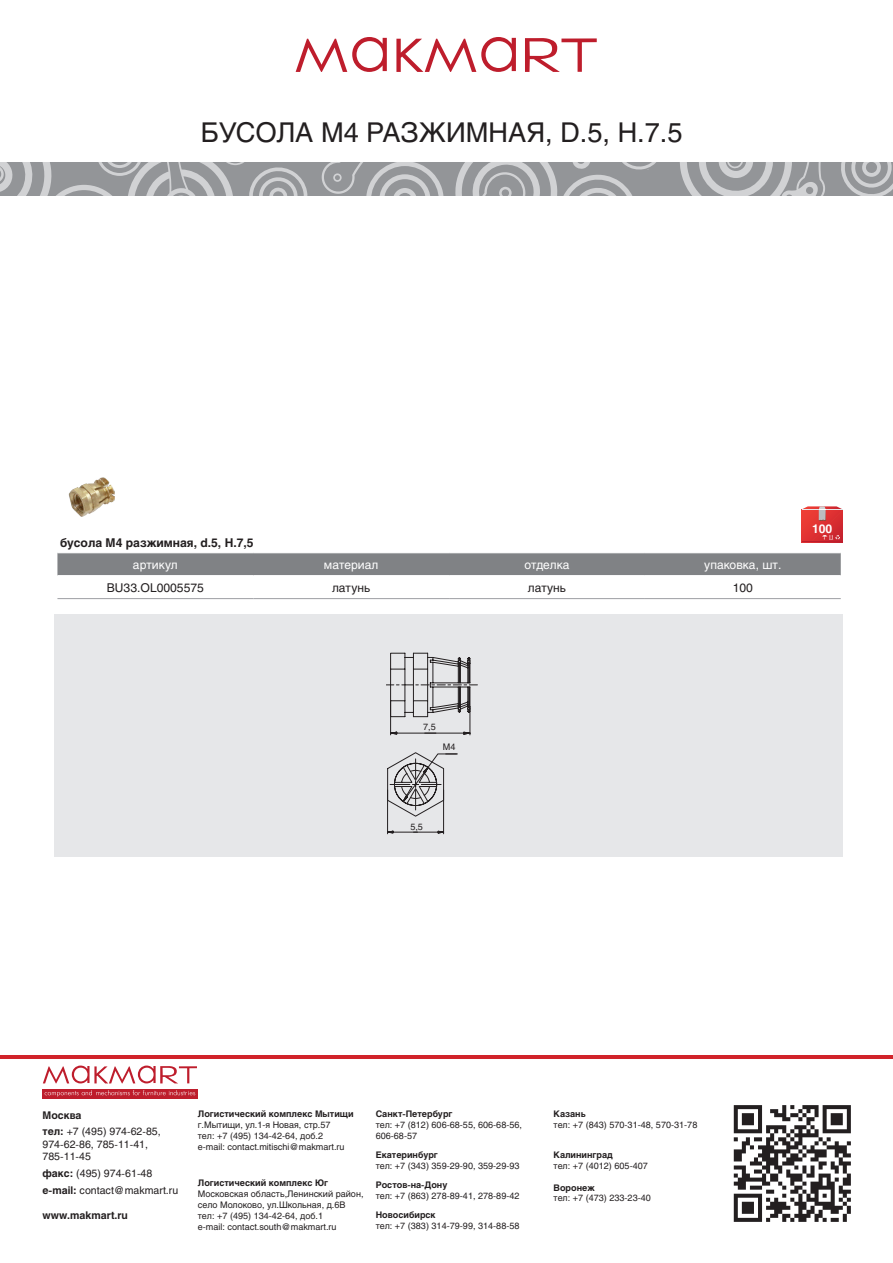
<style>
.page{position:relative;width:893px;height:1263px;background:#fff}
.page>*{position:absolute;margin:0;border:0;box-sizing:border-box;transform-origin:0 0}
.t1{font:27px "Helios";color:#231f20}
.t2{font:12px "Helios";color:#fff}
.t3{font:12px "Helios";color:#231f20}
.артикулы{font:700 12px "Helios";color:#231f20}
.t4{font:700 12px "Helios";color:#fff}
.t5{font:10.5px/16.5px "Helios";color:#231f20}
.t6{font:700 10.5px "Helios";color:#231f20}
.схемы{font:9px/10.8px "Helios";color:#231f20}
.t7{font:700 9px "Helios";color:#231f20}
.s1{font-weight:700}
</style>
<div class="page">
<div style="left:0;top:163px;width:893px;height:33px;background:#939598"></div>
<svg style="left:0;top:163px;width:308px;height:33px"></svg>
<svg style="left:841px;top:163px;width:52px;height:33px"></svg>
<svg style="left:322px;top:163px;width:503px;height:33px"></svg>
<div style="left:43px;top:1089px;width:155px;height:10px;background:#be1d2c"></div>
<svg style="left:45px;top:1090px;width:150px;height:6px"></svg>
<svg style="left:43px;top:1065px;width:154px;height:18px"></svg>
<hr style="left:0;top:1055px;width:893px;height:3px;background:#d1232a">
<img style="left:733px;top:1105px;width:118px;height:117px">
<svg style="left:396px;top:37px;width:120px;height:35px"></svg>
<svg style="left:296px;top:37px;width:91px;height:35px"></svg>
<svg style="left:525px;top:38px;width:72px;height:34px"></svg>
<div style="left:57px;top:553px;width:784px;height:22px;background:#808285"></div>
<hr style="left:57px;top:598px;width:196px;height:1px;background:#a8a9ad">
<hr style="left:253px;top:598px;width:196px;height:1px;background:#a8a9ad">
<hr style="left:449px;top:598px;width:196px;height:1px;background:#a8a9ad">
<hr style="left:645px;top:598px;width:196px;height:1px;background:#a8a9ad">
<div style="left:55px;top:614px;width:788px;height:243px;background:#e6e7e9"></div>
<img style="left:68px;top:477px;width:46px;height:40px">
<svg style="left:386px;top:653px;width:91px;height:181px"></svg>
<div style="left:802px;top:509px;width:41px;height:33px;background:linear-gradient(to right,#e83633,#cd2b33)"></div>
<hr style="left:802px;top:542px;width:41px;height:1px;background:#be1d2c">
<svg style="left:822px;top:535px;width:18px;height:4px"></svg>
<svg style="left:802px;top:506px;width:41px;height:15px"></svg>
<p class="t1" style="left:201px;top:117px;width:483px">БУСОЛА M4 РАЗЖИМНАЯ, D.5, H.7.5</p>
<p class="артикулы" style="left:60px;top:535px;width:195px">бусола М4 разжимная, d.5, Н.7,5</p>
<p class="t2" style="left:133px;top:557px;width:46px">артикул</p>
<p class="t2" style="left:324px;top:557px;width:56px">материал</p>
<p class="t2" style="left:524px;top:557px;width:47px">отделка</p>
<p class="t2" style="left:704px;top:557px;width:79px">упаковка, шт.</p>
<p class="t3" style="left:107px;top:580px;width:99px">BU33.OL0005575</p>
<p class="t3" style="left:332px;top:580px;width:40px">латунь</p>
<p class="t3" style="left:528px;top:580px;width:40px">латунь</p>
<p class="t3" style="left:733px;top:580px;width:22px">100</p>
<p class="t4" style="left:812px;top:522px;width:22px">100</p>
<p class="схемы" style="left:423px;top:721px;width:14px">7,5</p>
<p class="схемы" style="left:443px;top:742px;width:14px">M4</p>
<p class="схемы" style="left:410px;top:822px;width:14px">5,5</p>
<p class="t5" style="left:43px;top:1106px;width:120px"><span class="s1">Москва<br>тел:</span> +7 (495) 974-62-85,</p>
<p class="t5" style="left:43px;top:1137px;width:107px;line-height:12.6px">974-62-86, 785-11-41,<br>785-11-45</p>
<p class="t5" style="left:43px;top:1165px;width:137px"><span class="s1">факс:</span> (495) 974-61-48 <span class="s1">e-mail:</span> contact@makmart.ru</p>
<p class="t6" style="left:43px;top:1209px;width:87px">www.makmart.ru</p>
<p class="t7" style="left:198px;top:1109px;width:157px">Логистический комплекс Мытищи</p>
<p class="схемы" style="left:198px;top:1119px;width:148px">г.Мытищи, ул.1-я Новая, стр.57 тел: +7 (495) 134-42-64, доб.2 e-mail: сontact.mitischi@makmart.ru</p>
<p class="t7" style="left:198px;top:1178px;width:132px">Логистический комплекс Юг</p>
<p class="схемы" style="left:198px;top:1188px;width:167px">Московская область,Ленинский район, село Молоково, ул.Школьная, д.6B тел: +7 (495) 134-42-64, доб.1<br>e-mail: сontact.south@makmart.ru</p>
<p class="t7" style="left:376px;top:1109px;width:78px">Санкт-Петербург</p>
<p class="схемы" style="left:376px;top:1119px;width:148px">тел: +7 (812) 606-68-55, 606-68-56,<br>606-68-57</p>
<p class="t7" style="left:376px;top:1150px;width:64px">Екатеринбург</p>
<p class="схемы" style="left:376px;top:1160px;width:145px">тел: +7 (343) 359-29-90, 359-29-93</p>
<p class="t7" style="left:376px;top:1180px;width:73px">Ростов-на-Дону</p>
<p class="схемы" style="left:376px;top:1190px;width:145px">тел: +7 (863) 278-89-41, 278-89-42</p>
<p class="t7" style="left:376px;top:1210px;width:61px">Новосибирск</p>
<p class="схемы" style="left:376px;top:1220px;width:145px">тел: +7 (383) 314-79-99, 314-88-58</p>
<p class="t7" style="left:554px;top:1109px;width:34px">Казань</p>
<p class="схемы" style="left:554px;top:1119px;width:145px">тел: +7 (843) 570-31-48, 570-31-78</p>
<p class="t7" style="left:554px;top:1150px;width:61px">Калининград</p>
<p class="схемы" style="left:554px;top:1160px;width:96px">тел: +7 (4012) 605-407</p>
<p class="t7" style="left:554px;top:1182px;width:43px">Воронеж</p>
<p class="схемы" style="left:554px;top:1193px;width:99px">тел: +7 (473) 233-23-40</p>
</div>
